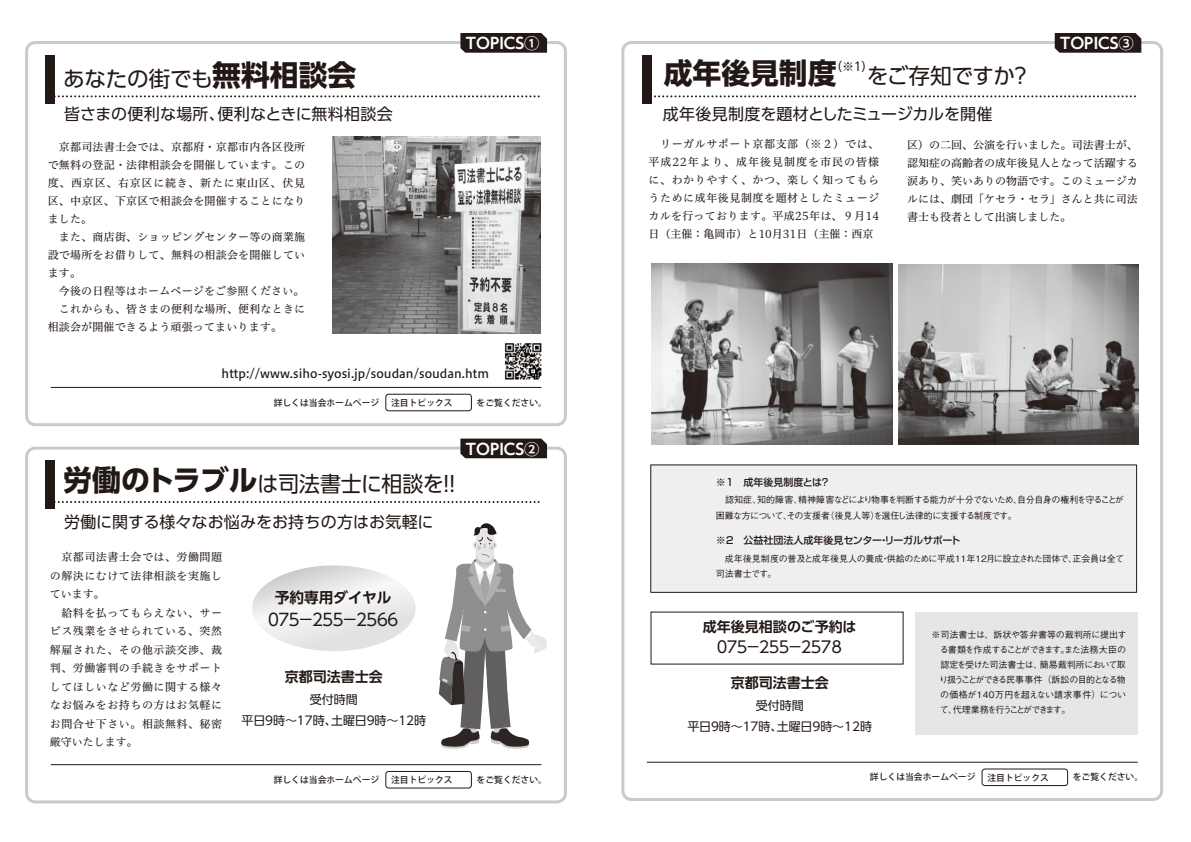
<style>
.page{position:relative;width:1191px;height:842px;background:#fff}
.page>*{position:absolute;margin:0;border:0;box-sizing:border-box;transform-origin:0 0}
.t1{font:700 28.8px "UD Shin Go Pr 6";color:#221815}
.t2{font:21.6px "UD Shin Go Pr 6";letter-spacing:-.015em;color:#221815}
.t3{font:16.8px "UD Shin Go Pr 6";letter-spacing:-.38em;color:#221815}
.t4{font:16px "UD Shin Go Pr 6";color:#221815}
.t5{font:16px "UD Shin Go Pr 6";letter-spacing:-.38em;color:#221815}
.t6{font:700 15.3px "UD Shin Go Pr 6 De";color:#fff}
.t7{font:700 14.7px "UD Shin Go Pr 6 De";color:#221815}
.t8{font:700 14px "UD Shin Go Pr 6 De";color:#221815}
.t9{font:12px/21px "UD Shin Go Pr 6";color:#221815;text-align:center}
.t10{font:12px "Hiragino UD Sans Std W5";color:#221815}
.t11{font:11px/18px "Hiragino UD Serif Std W4";letter-spacing:.02em;color:#221815;text-align:justify}
.t12{font:11px/18.5px "Hiragino UD Serif Std W4";letter-spacing:.045em;color:#221815}
.t13{font:500 10px "Shin Go Pr 5";color:#221815}
.t14{font:500 9px/15px "Gothic BBB Pr 5";letter-spacing:-.065em;color:#221815}
.t15{font:500 9px/15px "Gothic BBB Pr 5";letter-spacing:-.03em;color:#221815}
.t16{font:500 8.8px "Koz Go Pro";color:#221815}
.s1{font-weight:700;font-size:28.8px}
</style>
<div class="page">
<svg style="left:252px;top:565px;width:163px;height:86px"></svg>
<div style="left:915px;top:612px;width:222px;height:122px;background:#e6e6e6"></div>
<div style="left:650px;top:465px;width:486px;height:127px;background:#efefef"></div>
<hr style="left:51px;top:387px;width:490px;height:1px;background:#221815">
<div style="left:386px;top:394px;width:85px;height:17px;border:1px solid #221815;border-radius:3px"></div>
<hr style="left:647px;top:762px;width:490px;height:1px;background:#221815">
<div style="left:982px;top:769px;width:85px;height:17px;border:1px solid #221815;border-radius:3px"></div>
<div style="left:25px;top:41px;width:542px;height:385px;border:3px solid #c9caca;border-radius:9px"></div>
<svg style="left:460px;top:33px;width:87px;height:20px;background:#29201d"></svg>
<svg style="left:55px;top:95px;width:484px;height:2px"></svg>
<div style="left:46px;top:55px;width:9px;height:48px;background:#221815"></div>
<div style="left:621px;top:41px;width:542px;height:760px;border:3px solid #c9caca;border-radius:9px"></div>
<svg style="left:1054px;top:33px;width:87px;height:20px;background:#2a201d"></svg>
<svg style="left:651px;top:95px;width:484px;height:2px"></svg>
<div style="left:642px;top:55px;width:9px;height:48px;background:#221815"></div>
<hr style="left:51px;top:764px;width:490px;height:1px;background:#221815">
<div style="left:386px;top:771px;width:85px;height:17px;border:1px solid #221815;border-radius:3px"></div>
<div style="left:25px;top:447px;width:542px;height:356px;border:3px solid #c9caca;border-radius:9px"></div>
<div style="left:460px;top:439px;width:87px;height:19px;background:#221815"></div>
<svg style="left:55px;top:501px;width:484px;height:2px"></svg>
<div style="left:46px;top:461px;width:9px;height:48px;background:#221815"></div>
<img style="left:332px;top:136px;width:209px;height:198px">
<img style="left:651px;top:263px;width:241px;height:181px">
<img style="left:898px;top:264px;width:240px;height:180px">
<svg style="left:438px;top:523px;width:109px;height:226px"></svg>
<img style="left:504px;top:343px;width:38px;height:37px">
<h2 class="t2" style="left:63px;top:61px;width:295px">あなたの街でも<span class="s1">無料相談会</span></h2>
<h3 class="t4" style="left:64px;top:101px;width:330px">皆さまの便利な場所、便利なときに無料相談会</h3>
<p class="t11" style="left:48px;top:137px;width:259px;text-align:left">　京都司法書士会では、京都府・京都市内各区役所で無料の登記・法律相談会を開催しています。この度、西京区、右京区に続き、新たに東山区、伏見区、中京区、下京区で相談会を開催することになりました。<br>　また、商店街、ショッピングセンター等の商業施設で場所をお借りして、無料の相談会を開催しています。<br>　今後の日程等はホームページをご参照ください。　これからも、皆さまの便利な場所、便利なときに相談会が開催できるよう頑張ってまいります。</p>
<h3 class="t6" style="left:466px;top:31px;width:75px">TOPICS①</h3>
<p class="t10" style="left:222px;top:364px;width:269px">http://www.siho-syosi.jp/soudan/soudan.htm</p>
<p class="t16" style="left:274px;top:397px;width:107px">詳しくは当会ホームページ</p>
<p class="t16" style="left:391px;top:397px;width:63px">注目トピックス</p>
<p class="t16" style="left:476px;top:397px;width:72px">をご覧ください。</p>
<h2 class="t2" style="left:63px;top:466px;width:401px"><span class="s1">労働のトラブル</span>は司法書士に相談を！！</h2>
<h3 class="t4" style="left:64px;top:509px;width:371px">労働に関する様々なお悩みをお持ちの方はお気軽に</h3>
<p class="t12" style="left:50px;top:547px;width:174px">　京都司法書士会では、労働問題の解決にむけて法律相談を実施しています。<br>　給料を払ってもらえない、サービス残業をさせられている、突然解雇された、その他示談交渉、裁判、労働審判の手続きをサポートしてほしいなど労働に関する様々なお悩みをお持ちの方はお気軽にお問合せ下さい。相談無料、秘密厳守いたします。</p>
<h3 class="t7" style="left:275px;top:586px;width:118px">予約専用ダイヤル</h3>
<h3 class="t3" style="left:265px;top:606px;width:138px">０７５－２５５－２５６６</h3>
<p class="t8" style="left:285px;top:665px;width:99px">京都司法書士会</p>
<p class="t9" style="left:241px;top:689px;width:186px">受付時間<br>平日9時～17時、土曜日9時～12時</p>
<h3 class="t6" style="left:466px;top:436px;width:75px">TOPICS②</h3>
<p class="t16" style="left:274px;top:774px;width:107px">詳しくは当会ホームページ</p>
<p class="t16" style="left:391px;top:774px;width:63px">注目トピックス</p>
<p class="t16" style="left:476px;top:774px;width:72px">をご覧ください。</p>
<h1 class="t1" style="left:664px;top:49px;width:174px">成年後見制度</h1>
<p class="t9" style="left:830px;top:55px;width:45px">（※１）</p>
<h2 class="t2" style="left:866px;top:59px;width:166px">をご存知ですか？</h2>
<h3 class="t4" style="left:663px;top:101px;width:331px">成年後見制度を題材としたミュージカルを開催</h3>
<h3 class="t6" style="left:1060px;top:31px;width:75px">TOPICS③</h3>
<p class="t11" style="left:648px;top:135px;width:232px">　リーガルサポート京都支部（※２）では、平成22年より、成年後見制度を市民の皆様に、わかりやすく、かつ、楽しく知ってもらうために成年後見制度を題材としたミュージカルを行っております。平成25年は、９月14日（主催：亀岡市）と10月31日（主催：西京</p>
<p class="t11" style="left:907px;top:135px;width:232px">区）の二回、公演を行いました。司法書士が、認知症の高齢者の成年後見人となって活躍する涙あり、笑いありの物語です。このミュージカルには、劇団「ケセラ・セラ」さんと共に司法書士も役者として出演しました。</p>
<p class="t13" style="left:716px;top:474px;width:116px">※１　成年後見制度とは？</p>
<p class="t14" style="left:716px;top:492px;width:409px">　認知症、知的障害、精神障害などにより物事を判断する能力が十分でないため、自分自身の権利を守ることが困難な方について、その支援者（後見人等）を選任し法律的に支援する制度です。</p>
<p class="t13" style="left:716px;top:532px;width:246px">※２　公益社団法人成年後見センター・リーガルサポート</p>
<p class="t15" style="left:716px;top:550px;width:410px">　成年後見制度の普及と成年後見人の養成・供給のために平成１１年１２月に設立された団体で、正会員は全て司法書士です。</p>
<p class="t8" style="left:703px;top:615px;width:155px">成年後見相談のご予約は</p>
<h3 class="t5" style="left:714px;top:634px;width:129px">０７５－２５５－２５7 8</h3>
<p class="t8" style="left:730px;top:671px;width:99px">京都司法書士会</p>
<p class="t9" style="left:687px;top:695px;width:186px">受付時間<br>平日9時～17時、土曜日9時～12時</p>
<p class="t14" style="left:939px;top:626px;width:189px;text-align:justify;text-indent:-8px">※司法書士は、訴状や答弁書等の裁判所に提出する書類を作成することができます。また法務大臣の認定を受けた司法書士は、簡易裁判所において取り扱うことができる民事事件（訴訟の目的となる物の価格が１４０万円を超えない請求事件）について、代理業務を行うことができます。</p>
<p class="t16" style="left:870px;top:771px;width:107px">詳しくは当会ホームページ</p>
<p class="t16" style="left:987px;top:772px;width:63px">注目トピックス</p>
<p class="t16" style="left:1072px;top:771px;width:72px">をご覧ください。</p>
</div>
